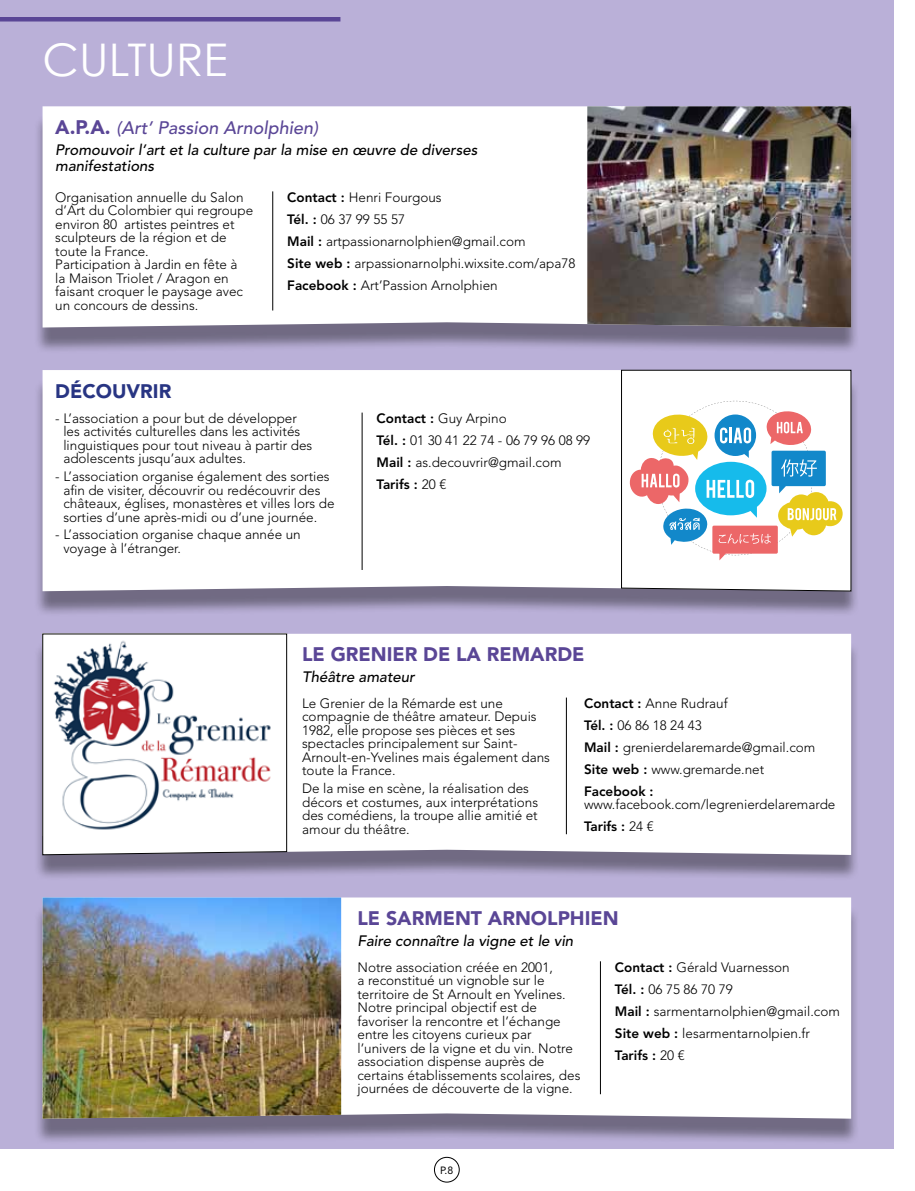
<style>
.page{position:relative;width:915px;height:1191px;background:#fff}
.page>*{position:absolute;margin:0;border:0;box-sizing:border-box;transform-origin:0 0}
.t1{font:45px "Century Gothic";color:#fff}
.t2{font:900 19.5px "Avenir LT Std";color:#5a4696}
.t3{font:900 19.5px "Avenir LT Std";color:#283583}
.t4{font:italic 500 18px "Avenir LT Std";color:#5a4696}
.t5{font:italic 500 15px/16.5px "Avenir LT Std";color:#000}
.t6{font:300 13.5px/13.5px "Avenir LT Std";color:#000}
.t7{font:10.5px "Avenir LT Std";color:#000}
.s1{font-weight:900;font-style:normal;font-size:19.5px}
.s2{font-weight:800}
</style>
<div class="page">
<div style="left:0;top:0;width:893px;height:1148px;background:#bab0d8"></div>
<div style="left:0;top:17px;width:340px;height:5px;background:#5a4696"></div>
<div style="left:33px;top:641px;width:826px;height:240px;background:#000;opacity:.4"></div>
<div style="left:287px;top:634px;width:563px;height:221px;background:#fff"></div>
<hr style="left:566px;top:697px;width:1px;height:137px;background:#000">
<svg style="left:42px;top:633px;width:245px;height:222px;background:#e3dde0"></svg>
<div style="left:33px;top:114px;width:826px;height:240px;background:#000;opacity:.4"></div>
<div style="left:43px;top:106px;width:544px;height:221px;background:#fff"></div>
<hr style="left:272px;top:191px;width:1px;height:119px;background:#000">
<img style="left:587px;top:106px;width:263px;height:221px">
<div style="left:33px;top:378px;width:826px;height:239px;background:#000;opacity:.4"></div>
<div style="left:43px;top:370px;width:578px;height:221px;background:#fff"></div>
<hr style="left:361px;top:412px;width:1px;height:158px;background:#000">
<svg style="left:621px;top:370px;width:230px;height:221px;background:#d8dcd9"></svg>
<div style="left:434px;top:1157px;width:25px;height:25px;border:1px solid #000;border-radius:50%"></div>
<div style="left:33px;top:905px;width:826px;height:240px;background:#000;opacity:.4"></div>
<div style="left:341px;top:897px;width:509px;height:221px;background:#fff"></div>
<hr style="left:600px;top:961px;width:1px;height:133px;background:#000">
<img style="left:43px;top:897px;width:298px;height:221px">
<h1 class="t1" style="left:43px;top:33px;width:186px">CULTURE</h1>
<h3 class="t4" style="left:55px;top:117px;width:264px"><span class="s1">A.P.A.</span> (Art’ Passion Arnolphien)</h3>
<p class="t5" style="left:55px;top:141px;width:423px">Promouvoir l’art et la culture par la mise en œuvre de diverses manifestations</p>
<p class="t6" style="left:55px;top:190px;width:199px">Organisation annuelle du Salon d’Art du Colombier qui regroupe environ 80 artistes peintres et sculpteurs de la région et de toute la France.<br>Participation à Jardin en fête à<br>la Maison Triolet / Aragon en faisant croquer le paysage avec un concours de dessins.</p>
<p class="t6" style="left:287px;top:186px;width:290px;line-height:22px"><span class="s2">Contact :</span> Henri Fourgous<br><span class="s2">Tél. :</span> 06 37 99 55 57<br><span class="s2">Mail :</span> artpassionarnolphien@gmail.com<br><span class="s2">Site web :</span> arpassionarnolphi.wixsite.com/apa78<br><span class="s2">Facebook :</span> Art’Passion Arnolphien</p>
<h2 class="t3" style="left:55px;top:379px;width:117px">DÉCOUVRIR</h2>
<p class="t6" style="left:63px;top:411px;width:250px;text-indent:-8px">- L’association a pour but de développer les activités culturelles dans les activités linguistiques pour tout niveau à partir des adolescents jusqu’aux adultes.</p>
<p class="t6" style="left:63px;top:470px;width:273px;text-indent:-8px">- L’association organise également des sorties afin de visiter, découvrir ou redécouvrir des châteaux, églises, monastères et villes lors de sorties d’une après-midi ou d’une journée.</p>
<p class="t6" style="left:63px;top:528px;width:239px;text-indent:-8px">- L’association organise chaque année un voyage à l’étranger.</p>
<p class="t6" style="left:376px;top:407px;width:215px;line-height:22px"><span class="s2">Contact :</span> Guy Arpino<br><span class="s2">Tél. :</span> 01 30 41 22 74 - 06 79 96 08 99<br><span class="s2">Mail :</span> as.decouvrir@gmail.com<br><span class="s2">Tarifs :</span> 20 €</p>
<h2 class="t2" style="left:302px;top:642px;width:284px">LE GRENIER DE LA REMARDE</h2>
<p class="t5" style="left:302px;top:669px;width:114px">Théâtre amateur</p>
<p class="t6" style="left:302px;top:696px;width:249px">Le Grenier de la Rémarde est une compagnie de théâtre amateur. Depuis 1982, elle propose ses pièces et ses spectacles principalement sur Saint-Arnoult-en-Yvelines mais également dans toute la France.</p>
<p class="t6" style="left:302px;top:781px;width:237px">De la mise en scène, la réalisation des décors et costumes, aux interprétations des comédiens, la troupe allie amitié et amour du théâtre.</p>
<p class="t6" style="left:584px;top:692px;width:233px;line-height:22px"><span class="s2">Contact :</span> Anne Rudrauf<br><span class="s2">Tél. :</span> 06 86 18 24 43<br><span class="s2">Mail :</span> grenierdelaremarde@gmail.com<br><span class="s2">Site web :</span> www.gremarde.net<br><span class="s2">Facebook :</span></p>
<p class="t6" style="left:584px;top:793px;width:253px;line-height:22px">www.facebook.com/legrenierdelaremarde<br><span class="s2">Tarifs :</span> 24 €</p>
<h2 class="t2" style="left:357px;top:906px;width:263px">LE SARMENT ARNOLPHIEN</h2>
<p class="t5" style="left:357px;top:932px;width:217px">Faire connaître la vigne et le vin</p>
<p class="t6" style="left:357px;top:960px;width:224px">Notre association créée en 2001,<br>a reconstitué un vignoble sur le territoire de St Arnoult en Yvelines.<br>Notre principal objectif est de favoriser la rencontre et l’échange entre les citoyens curieux par l’univers de la vigne et du vin. Notre association dispense auprès de certains établissements scolaires, des journées de découverte de la vigne.</p>
<p class="t6" style="left:614px;top:956px;width:226px;line-height:22px"><span class="s2">Contact :</span> Gérald Vuarnesson<br><span class="s2">Tél. :</span> 06 75 86 70 79<br><span class="s2">Mail :</span> sarmentarnolphien@gmail.com<br><span class="s2">Site web :</span> lesarmentarnolpien.fr<br><span class="s2">Tarifs :</span> 20 €</p>
<p class="t7" style="left:440px;top:1164px;width:15px">P.8</p>
</div>
